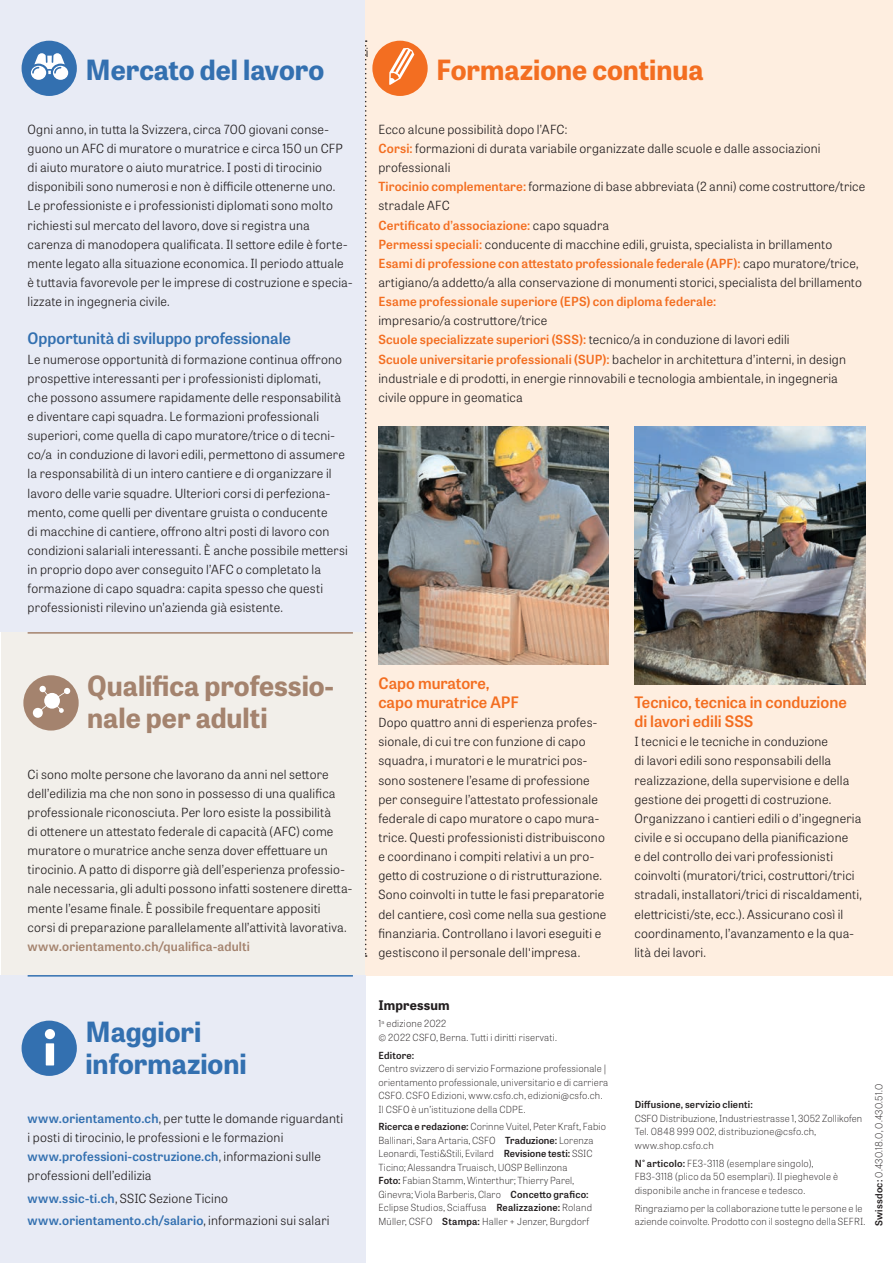
<style>
.page{position:relative;width:893px;height:1263px;background:#fff}
.page>*{position:absolute;margin:0;border:0;box-sizing:border-box;transform-origin:0 0}
.t1{font:700 27.75px/32px "Tablet Gothic";color:#3370b0}
.t2{font:700 27.75px/32px "Tablet Gothic";color:#a4836e}
.t3{font:700 27.75px "Tablet Gothic";color:#f36e21}
.t4{font:600 15.75px/19.2px "Tablet Gothic";color:#f36e21}
.t5{font:600 15.75px "Tablet Gothic";color:#3370b0}
.t6{font:700 13.2px "Tablet Gothic";letter-spacing:.015em;color:#231f20}
.t7{font:300 12.6px/19.2px "Tablet Gothic";letter-spacing:.015em;color:#231f20}
.t8{font:600 12.6px/22.5px "Tablet Gothic";letter-spacing:.015em;color:#3370b0}
.t9{font:600 12.6px "Tablet Gothic";letter-spacing:.015em;color:#f36e21}
.t10{font:600 12.6px "Tablet Gothic";letter-spacing:.015em;color:#a4836e}
.t11{font:100 9.75px/13.5px "Tablet Gothic";letter-spacing:.02em;color:#231f20}
.t12{font:600 9.75px "Tablet Gothic";letter-spacing:.02em;color:#231f20}
.s1{font-weight:600;color:#f36e21}
.s2{font-weight:600;color:#3370b0}
.s3{font-weight:300;color:#231f20}
.s4{font-family:"Frutiger LT Pro"}
.s5{font-weight:600}
</style>
<div class="page">
<div style="left:1px;top:614px;width:365px;height:362px;background:#f2efea"></div>
<div style="left:0;top:0;width:366px;height:631px;background:#e8ebf5"></div>
<div style="left:366px;top:0;width:527px;height:976px;background:#feeee0"></div>
<div style="left:0;top:976px;width:366px;height:287px;background:#e8ebf5"></div>
<div style="left:372px;top:41px;width:56px;height:55px;background:#f36e21;border-radius:50%"></div>
<svg style="left:389px;top:48px;width:25px;height:37px"></svg>
<div style="left:22px;top:41px;width:55px;height:55px;background:#3370b0;border-radius:50%"></div>
<svg style="left:31px;top:53px;width:37px;height:27px"></svg>
<hr style="left:28px;top:632px;width:325px;height:2px;background:#a4836e">
<div style="left:23px;top:675px;width:56px;height:55px;background:#a4836e;border-radius:50%"></div>
<div style="left:39px;top:686px;width:7px;height:6px;background:#fff;border-radius:50%"></div>
<div style="left:33px;top:708px;width:10px;height:10px;background:#fff;border-radius:50%"></div>
<svg style="left:38px;top:688px;width:32px;height:25px"></svg>
<svg style="left:365px;top:40px;width:2px;height:917px"></svg>
<img style="left:378px;top:426px;width:231px;height:239px">
<img style="left:634px;top:426px;width:231px;height:258px">
<hr style="left:28px;top:975px;width:325px;height:1px;background:#3370b0">
<div style="left:22px;top:1020px;width:55px;height:56px;background:#3370b0;border-radius:50%"></div>
<div style="left:46px;top:1043px;width:8px;height:22px;background:#fff"></div>
<div style="left:45px;top:1029px;width:10px;height:10px;background:#fff;border-radius:50%"></div>
<h1 class="t1" style="left:85px;top:53px;width:240px">Mercato del lavoro</h1>
<p class="t7" style="left:366px;top:43px;width:4px">i</p>
<h1 class="t3" style="left:436px;top:50px;width:269px">Formazione continua</h1>
<p class="t7" style="left:28px;top:119px;width:326px">Ogni anno, in tutta la Svizzera, circa 700 giovani conse&shy;guono un AFC di muratore o muratrice e circa 150 un CFP di aiuto muratore o aiuto muratrice. I posti di tirocinio disponibili sono numerosi e non è difficile ottenerne uno.<br>Le professioniste e i professionisti diplomati sono molto richiesti sul mercato del lavoro, dove si registra una carenza di manodopera qualificata. Il settore edile è forte&shy;mente legato alla situazione economica. Il periodo attuale è tuttavia favorevole per le imprese di costruzione e specia&shy;lizzate in ingegneria civile.</p>
<p class="t5" style="left:28px;top:328px;width:265px">Opportunità di sviluppo professionale</p>
<p class="t7" style="left:28px;top:349px;width:322px">Le numerose opportunità di formazione continua offrono prospettive interessanti per i professionisti diplomati,<br>che possono assumere rapidamente delle responsabilità e diventare capi squadra. Le formazioni professionali superiori, come quella di capo muratore/trice o di tecni&shy;co/a in conduzione di lavori edili, permettono di assumere la responsabilità di un intero cantiere e di organizzare il lavoro delle varie squadre. Ulteriori corsi di perfeziona&shy;mento, come quelli per diventare gruista o conducente<br>di macchine di cantiere, offrono altri posti di lavoro con condizioni salariali interessanti. È anche possibile mettersi in proprio dopo aver conseguito l’AFC o completato la formazione di capo squadra: capita spesso che questi professionisti rilevino un’azienda già esistente.</p>
<p class="t7" style="left:378px;top:119px;width:488px">Ecco alcune possibilità dopo l’AFC:<br><span class="s1">Corsi:</span> formazioni di durata variabile organizzate dalle scuole e dalle associazioni professionali<br><span class="s1">Tirocinio complementare:</span> formazione di base abbreviata (2 anni) come costruttore/trice stradale AFC<br><span class="s1">Certificato d’associazione:</span> capo squadra<br><span class="s1">Permessi speciali:</span> conducente di macchine edili, gruista, specialista in brillamento <span class="s1">Esami di professione con attestato professionale federale (APF):</span> capo muratore/trice, artigiano/a addetto/a alla conservazione di monumenti storici, specialista del brillamento</p>
<p class="t9" style="left:378px;top:293px;width:339px">Esame professionale superiore (EPS) con diploma federale:</p>
<p class="t7" style="left:378px;top:311px;width:469px">impresario/a costruttore/trice<br><span class="s1">Scuole specializzate superiori (SSS):</span> tecnico/a in conduzione di lavori edili<br><span class="s1">Scuole universitarie professionali (SUP):</span> bachelor in architettura d’interni, in design industriale e di prodotti, in energie rinnovabili e tecnologia ambientale, in ingegneria civile oppure in geomatica</p>
<h1 class="t2" style="left:87px;top:668px;width:248px">Qualifica professio&shy;nale per adulti</h1>
<p class="t7" style="left:28px;top:764px;width:326px">Ci sono molte persone che lavorano da anni nel settore dell’edilizia ma che non sono in possesso di una qualifica professionale riconosciuta. Per loro esiste la possibilità<br>di ottenere un attestato federale di capacità (AFC) come muratore o muratrice anche senza dover effettuare un tirocinio. A patto di disporre già dell’esperienza professio&shy;nale necessaria, gli adulti possono infatti sostenere diretta&shy;mente l’esame finale. È possibile frequentare appositi<br>corsi di preparazione parallelamente all’attività lavorativa.</p>
<p class="t10" style="left:28px;top:937px;width:224px">www.orientamento.ch/qualifica-adulti</p>
<h1 class="t1" style="left:85px;top:1015px;width:163px">Maggiori informazioni</h1>
<p class="t7" style="left:28px;top:1108px;width:317px"><span class="s2">www.orientamento.ch</span>, per tutte le domande riguardanti i posti di tirocinio, le professioni e le formazioni <span class="s2">www.professioni-costruzione.ch</span>, informazioni sulle professioni dell’edilizia</p>
<p class="t8" style="left:28px;top:1186px;width:303px">www.ssic-ti.ch<span class="s3">, SSIC Sezione Ticino </span>www.orientamento.ch/salario<span class="s3">, informazioni sui salari</span></p>
<p class="t4" style="left:378px;top:673px;width:142px">Capo muratore, capo muratrice APF</p>
<p class="t7" style="left:378px;top:712px;width:229px">Dopo quattro anni di esperienza profes&shy;sionale, di cui tre con funzione di capo squadra, i muratori e le muratrici pos&shy;sono sostenere l’esame di professione per conseguire l’attestato professionale federale di capo muratore o capo mura&shy;trice. Questi professionisti distribuiscono e coordinano i compiti relativi a un pro&shy;getto di costruzione o di ristrutturazione.<br>Sono coinvolti in tutte le fasi preparatorie del cantiere, così come nella sua gestione finanziaria. Controllano i lavori eseguiti e gestiscono il personale dell<span class="s4">'</span>impresa.</p>
<p class="t6" style="left:378px;top:995px;width:73px">Impressum</p>
<p class="t11" style="left:378px;top:1017px;width:180px">1<sup>a</sup> edizione 2022<br>© 2022 CSFO, Berna. Tutti i diritti riservati.</p>
<p class="t12" style="left:378px;top:1048px;width:37px">Editore:</p>
<p class="t11" style="left:378px;top:1061px;width:231px">Centro svizzero di servizio Formazione professionale | orientamento professionale, universitario e di carriera CSFO. CSFO Edizioni, www.csfo.ch, edizioni@csfo.ch.<br>Il CSFO è un’istituzione della CDPE.</p>
<p class="t11" style="left:378px;top:1120px;width:229px"><span class="s5">Ricerca e redazione:</span> Corinne Vuitel, Peter Kraft, Fabio Ballinari, Sara Artaria, CSFO <span class="s5">Traduzione:</span> Lorenza Leonardi, Testi&amp;Stili, Evilard <span class="s5">Revisione testi:</span> SSIC Ticino; Alessandra Truaisch, UOSP Bellinzona<br><span class="s5">Foto:</span> Fabian Stamm, Winterthur; Thierry Parel, Ginevra; Viola Barberis, Claro <span class="s5">Concetto grafico:<br></span>Eclipse Studios, Sciaffusa <span class="s5">Realizzazione:</span> Roland Müller, CSFO <span class="s5">Stampa:</span> Haller + Jenzer, Burgdorf</p>
<p class="t4" style="left:634px;top:692px;width:214px">Tecnico, tecnica in conduzione di lavori edili SSS</p>
<p class="t7" style="left:634px;top:732px;width:229px">I tecnici e le tecniche in conduzione<br>di lavori edili sono responsabili della realizzazione, della supervisione e della gestione dei progetti di costruzione.<br>Organizzano i cantieri edili o d’ingegneria civile e si occupano della pianificazione<br>e del controllo dei vari professionisti coinvolti (muratori/trici, costruttori/trici stradali, installatori/trici di riscaldamenti, elettricisti/ste, ecc.). Assicurano così il coordinamento, l’avanzamento e la qua&shy;lità dei lavori.</p>
<p class="t12" style="left:635px;top:1098px;width:120px">Diffusione, servizio clienti:</p>
<p class="t11" style="left:635px;top:1111px;width:229px">CSFO Distribuzione, Industriestrasse 1, 3052 Zollikofen<br>Tel. 0848 999 002, distribuzione@csfo.ch, www.shop.csfo.ch</p>
<p class="t11" style="left:635px;top:1156px;width:205px"><span class="s5">N° articolo:</span> FE3-3118 (esemplare singolo),<br>FB3-3118 (plico da 50 esemplari). Il pieghevole è disponibile anche in francese e tedesco.</p>
<p class="t11" style="left:635px;top:1201px;width:232px">Ringraziamo per la collaborazione tutte le persone e le aziende coinvolte. Prodotto con il sostegno della SEFRI.</p>
<p class="t11" style="left:872px;top:1226px;width:144px;rotate:-90deg"><span class="s5">Swissdoc:</span> 0.430.18.0, 0.430.51.0</p>
</div>
